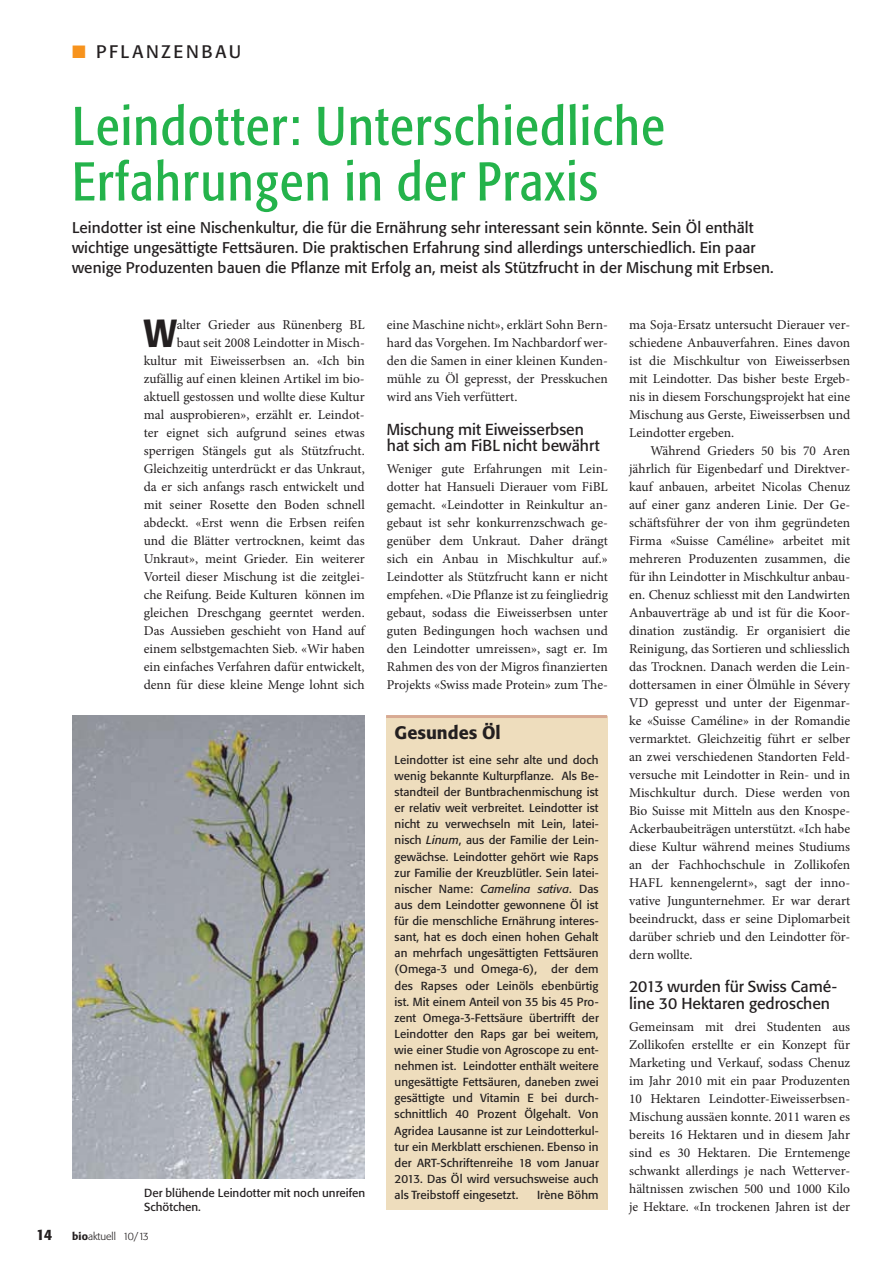
<style>
.page{position:relative;width:893px;height:1263px;background:#fff}
.page>*{position:absolute;margin:0;border:0;box-sizing:border-box;transform-origin:0 0}
.t1{font:condensed 54px/55.5px "Formata BQ";letter-spacing:.025em;color:#24b34b}
.t2{font:500 condensed 38.85px "Formata BQ";color:#231f20}
.t3{font:18px "Formata BQ";letter-spacing:.15em;color:#231f20}
.t4{font:500 18px "Formata BQ";color:#231f20}
.t5{font:15.75px/16.5px "Formata BQ";color:#231f20}
.t6{font:15.3px/19.8px "Formata BQ";letter-spacing:.005em;color:#231f20}
.t7{font:500 15px "Formata BQ";color:#231f20}
.t8{font:13.5px/18px "Minion Pro";color:#231f20;text-align:justify}
.t9{font:11.55px/16px "Formata BQ";letter-spacing:.005em;color:#231f20;text-align:justify}
.t10{font:300 10.5px "Formata BQ";color:#231f20}
.s1{color:#f7931d}
.s2{font-style:italic}
.s3{font-weight:500}
</style>
<div class="page">
<img style="left:72px;top:716px;width:292px;height:463px">
<div style="left:386px;top:717px;width:221px;height:493px;background:#eeddbd"></div>
<hr style="left:386px;top:715px;width:221px;height:3px;background:#d8aa93">
<h3 class="t3" style="left:72px;top:42px;width:171px"><span class="s1">■</span> PFLANZENBAU</h3>
<h1 class="t1" style="left:72px;top:101px;width:594px">Leindotter: Unterschiedliche<br>Erfahrungen in der Praxis</h1>
<p class="t6" style="left:72px;top:219px;width:703px">Leindotter ist eine Nischenkultur, die für die Ernährung sehr interessant sein könnte. Sein Öl enthält wichtige ungesättigte Fettsäuren. Die praktischen Erfahrung sind allerdings unterschiedlich. Ein paar wenige Produzenten bauen die Pflanze mit Erfolg an, meist als Stützfrucht in der Mischung mit Erbsen.</p>
<p class="t8" style="left:144px;top:317px;width:223px;text-align:right">alter Grieder aus Rünenberg BL<br>baut seit 2008 Leindotter in Misch&shy;kultur mit Eiweisserbsen an. «Ich bin zufällig auf einen kleinen Artikel im bio&shy;aktuell gestossen und wollte diese Kultur mal ausprobieren», erzählt er. Leindot&shy;ter eignet sich aufgrund seines etwas sperrigen Stängels gut als Stützfrucht.<br>Gleichzeitig unterdrückt er das Unkraut, da er sich anfangs rasch entwickelt und mit seiner Rosette den Boden schnell abdeckt. «Erst wenn die Erbsen reifen und die Blätter vertrocknen, keimt das Unkraut», meint Grieder. Ein weiterer Vorteil dieser Mischung ist die zeitglei&shy;che Reifung. Beide Kulturen können im gleichen Dreschgang geerntet werden.<br>Das Aussieben geschieht von Hand auf einem selbstgemachten Sieb. «Wir haben ein einfaches Verfahren dafür entwickelt, denn für diese kleine Menge lohnt sich</p>
<h2 class="t2" style="left:144px;top:310px;width:35px">W</h2>
<p class="t8" style="left:387px;top:317px;width:223px">eine Maschine nicht», erklärt Sohn Bern&shy;hard das Vorgehen. Im Nachbardorf wer&shy;den die Samen in einer kleinen Kunden&shy;mühle zu Öl gepresst, der Presskuchen wird ans Vieh verfüttert.</p>
<p class="t5" style="left:387px;top:422px;width:214px">Mischung mit Eiweisserbsen hat sich am FiBL nicht bewährt</p>
<p class="t8" style="left:387px;top:461px;width:223px">Weniger gute Erfahrungen mit Lein&shy;dotter hat Hansueli Dierauer vom FiBL gemacht. «Leindotter in Reinkultur an&shy;gebaut ist sehr konkurrenzschwach ge&shy;genüber dem Unkraut. Daher drängt sich ein Anbau in Mischkultur auf.» Leindotter als Stützfrucht kann er nicht empfehen. «Die Pflanze ist zu feingliedrig gebaut, sodass die Eiweisserbsen unter guten Bedingungen hoch wachsen und den Leindotter umreissen», sagt er. Im Rahmen des von der Migros finanzierten Projekts «Swiss made Protein» zum The-</p>
<h3 class="t4" style="left:395px;top:724px;width:108px">Gesundes Öl</h3>
<p class="t9" style="left:395px;top:752px;width:206px">Leindotter ist eine sehr alte und doch wenig bekannte Kulturpflanze. Als Be&shy;standteil der Buntbrachenmischung ist er relativ weit verbreitet. Leindotter ist nicht zu verwechseln mit Lein, latei&shy;nisch <span class="s2">Linum</span>, aus der Familie der Lein&shy;gewächse. Leindotter gehört wie Raps zur Familie der Kreuzblütler. Sein latei&shy;nischer Name: <span class="s2">Camelina sativa</span>. Das aus dem Leindotter gewonnene Öl ist für die menschliche Ernährung interes&shy;sant, hat es doch einen hohen Gehalt an mehrfach ungesättigten Fettsäuren (Omega-3 und Omega-6), der dem des Rapses oder Leinöls ebenbürtig ist. Mit einem Anteil von 35 bis 45 Pro&shy;zent Omega-3-Fettsäure übertrifft der Leindotter den Raps gar bei weitem, wie einer Studie von Agroscope zu ent&shy;nehmen ist. Leindotter enthält weitere ungesättigte Fettsäuren, daneben zwei gesättigte und Vitamin E bei durch&shy;schnittlich 40 Prozent Ölgehalt. Von Agridea Lausanne ist zur Leindotterkul&shy;tur ein Merkblatt erschienen. Ebenso in der ART-Schriftenreihe 18 vom Januar 2013. Das Öl wird versuchsweise auch</p>
<p class="t9" style="left:144px;top:1185px;width:223px">Der blühende Leindotter mit noch unreifen</p>
<p class="t9" style="left:395px;top:1188px;width:125px">als Treibstoff eingesetzt.</p>
<p class="t9" style="left:537px;top:1188px;width:63px">Irène Böhm</p>
<p class="t9" style="left:144px;top:1200px;width:58px">Schötchen.</p>
<p class="t7" style="left:36px;top:1228px;width:18px">14</p>
<p class="t10" style="left:72px;top:1232px;width:78px"><span class="s3">bio</span>aktuell 10/13</p>
<p class="t8" style="left:629px;top:317px;width:223px">ma Soja-Ersatz untersucht Dierauer ver&shy;schiedene Anbauverfahren. Eines davon ist die Mischkultur von Eiweisserbsen mit Leindotter. Das bisher beste Ergeb&shy;nis in diesem Forschungsprojekt hat eine Mischung aus Gerste, Eiweisserbsen und Leindotter ergeben.</p>
<p class="t8" style="left:629px;top:443px;width:223px;text-indent:21px">Während Grieders 50 bis 70 Aren jährlich für Eigenbedarf und Direktver&shy;kauf anbauen, arbeitet Nicolas Chenuz auf einer ganz anderen Linie. Der Ge&shy;schäftsführer der von ihm gegründeten Firma «Suisse Caméline» arbeitet mit mehreren Produzenten zusammen, die für ihn Leindotter in Mischkultur anbau&shy;en. Chenuz schliesst mit den Landwirten Anbauverträge ab und ist für die Koor&shy;dination zuständig. Er organisiert die Reinigung, das Sortieren und schliesslich das Trocknen. Danach werden die Lein&shy;dottersamen in einer Ölmühle in Sévery VD gepresst und unter der Eigenmar&shy;ke «Suisse Caméline» in der Romandie vermarktet. Gleichzeitig führt er selber an zwei verschiedenen Standorten Feld&shy;versuche mit Leindotter in Rein- und in Mischkultur durch. Diese werden von Bio Suisse mit Mitteln aus den Knospe-Ackerbaubeiträgen unterstützt. «Ich habe diese Kultur während meines Studiums an der Fachhochschule in Zollikofen HAFL kennengelernt», sagt der inno&shy;vative Jungunternehmer. Er war derart beeindruckt, dass er seine Diplomarbeit darüber schrieb und den Leindotter för&shy;dern wollte.</p>
<p class="t5" style="left:629px;top:979px;width:209px">2013 wurden für Swiss Camé&shy;line 30 Hektaren gedroschen</p>
<p class="t8" style="left:629px;top:1019px;width:223px">Gemeinsam mit drei Studenten aus Zollikofen erstellte er ein Konzept für Marketing und Verkauf, sodass Chenuz im Jahr 2010 mit ein paar Produzenten 10 Hektaren Leindotter-Eiweisserbsen-Mischung aussäen konnte. 2011 waren es bereits 16 Hektaren und in diesem Jahr sind es 30 Hektaren. Die Erntemenge schwankt allerdings je nach Wetterver&shy;hältnissen zwischen 500 und 1000 Kilo je Hektare. «In trockenen Jahren ist der</p>
</div>
